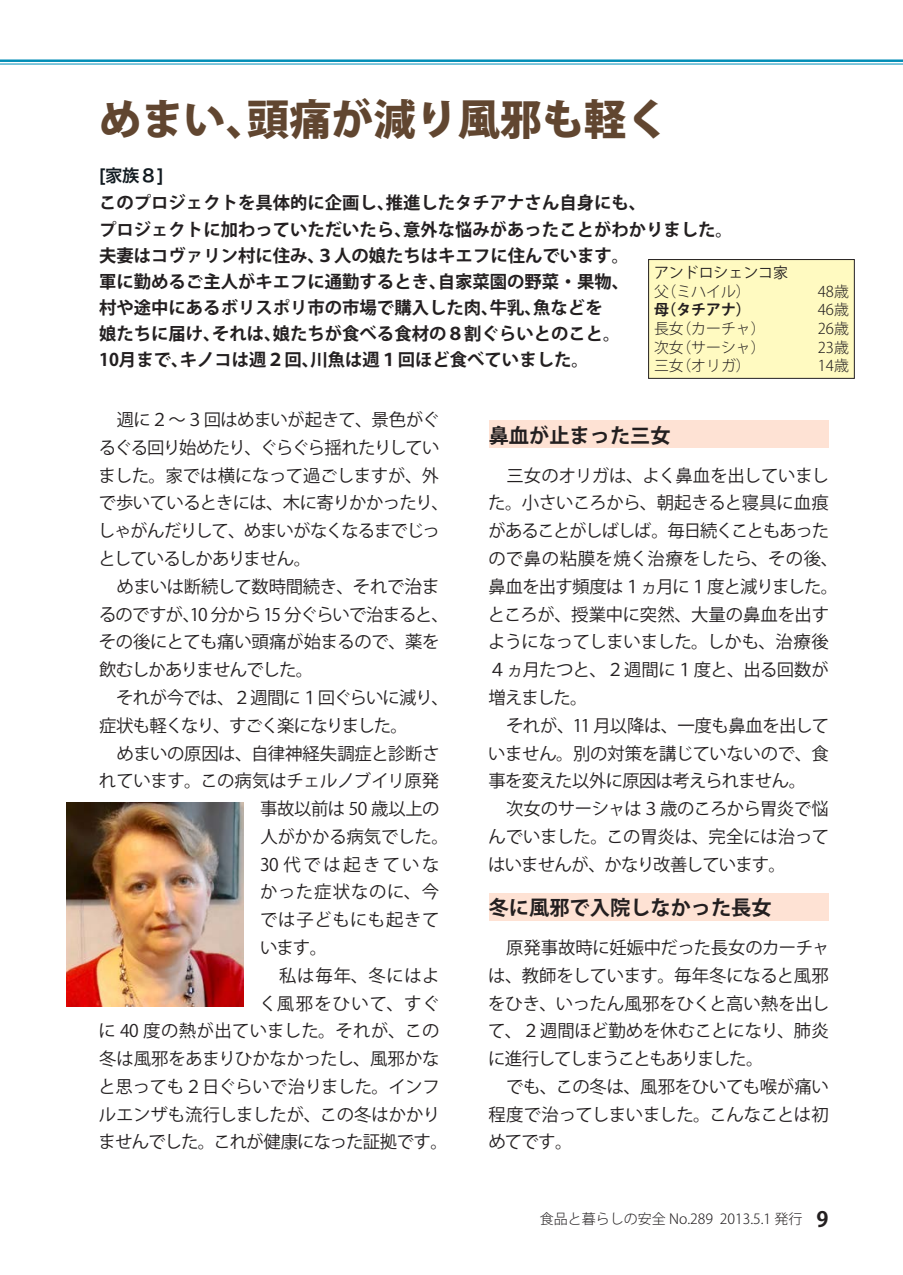
<style>
.page{position:relative;width:903px;height:1275px;background:#fff}
.page>*{position:absolute;margin:0;border:0;box-sizing:border-box;transform-origin:0 0}
.t1{font:800 42.18px "Koz Go Std";color:#614630}
.t2{font:700 20.3px "Koz Go Std";color:#231f20}
.t3{font:17.32px/27.8px "Koz Go Std";letter-spacing:-.025em;color:#231f20}
.t4{font:700 17.32px/26.1px "Koz Go Std";color:#231f20}
.t5{font:17.32px "Koz Go Std";letter-spacing:-.065em;color:#231f20}
.t6{font:17.32px "Koz Go Std";letter-spacing:-.005em;color:#231f20}
.t7{font:17.32px "Koz Go Std";letter-spacing:-.05em;color:#231f20}
.t8{font:17.32px "Koz Go Std";letter-spacing:-.055em;color:#231f20}
.t9{font:17.32px "Koz Go Std";letter-spacing:.045em;color:#231f20}
.t10{font:17.32px "Koz Go Std";letter-spacing:.015em;color:#231f20}
.t11{font:17.32px "Koz Go Std";letter-spacing:.14em;color:#231f20}
.t12{font:17.32px "Koz Go Std";letter-spacing:.04em;color:#231f20}
.t13{font:17.32px "Koz Go Std";letter-spacing:.06em;color:#231f20}
.t14{font:17.32px "Hira Kaku Pro W6";color:#121b21}
.t15{font:300 14.88px "Koz Go Std";color:#231f20}
.t16{font:14.88px "Koz Go Std";color:#231f20}
.t17{font:700 14.88px "Koz Go Std";color:#231f20}
.t18{font:300 14px "Koz Go Std";color:#231f20}
.s1{font-size:17.85px}
.s2{font-weight:700;font-size:21px}
</style>
<div class="page">
<img style="left:67px;top:803px;width:176px;height:204px">
<div style="left:489px;top:893px;width:339px;height:28px;background:#fee2d4"></div>
<div style="left:489px;top:420px;width:339px;height:27px;background:#fee2d4"></div>
<div style="left:648px;top:260px;width:206px;height:118px;background:#fffac1"></div>
<div style="left:648px;top:259px;width:207px;height:120px;border:1px solid #231f20"></div>
<hr style="left:0;top:59px;width:903px;height:3px;background:#008db6">
<hr style="left:0;top:64px;width:903px;height:1px;background:#008db6">
<h1 class="t1" style="left:99px;top:92px;width:571px">めまい、頭痛が減り風邪も軽く</h1>
<p class="t14" style="left:98px;top:160px;width:67px">[家族８]</p>
<p class="t4" style="left:99px;top:191px;width:635px">このプロジェクトを具体的に企画し、推進したタチアナさん自身にも、<br>プロジェクトに加わっていただいたら、意外な悩みがあったことがわかりました。夫妻はコヴァリン村に住み、３人の娘たちはキエフに住んでいます。<br>軍に勤めるご主人がキエフに通勤するとき、自家菜園の野菜・果物、<br>村や途中にあるボリスポリ市の市場で購入した肉、牛乳、魚などを<br>娘たちに届け、それは、娘たちが食べる食材の８割ぐらいとのこと。<br>10月まで、キノコは週２回、川魚は週１回ほど食べていました。</p>
<p class="t16" style="left:654px;top:263px;width:135px">アンドロシェンコ家</p>
<p class="t15" style="left:654px;top:282px;width:98px">父（ミハイル）</p>
<p class="t15" style="left:818px;top:282px;width:33px">48歳</p>
<p class="t17" style="left:654px;top:300px;width:98px">母（タチアナ）</p>
<p class="t15" style="left:818px;top:300px;width:33px">46歳</p>
<p class="t15" style="left:654px;top:319px;width:113px">長女（カーチャ）</p>
<p class="t15" style="left:818px;top:319px;width:33px">26歳</p>
<p class="t15" style="left:654px;top:338px;width:113px">次女（サーシャ）</p>
<p class="t15" style="left:818px;top:338px;width:33px">23歳</p>
<p class="t15" style="left:654px;top:356px;width:98px">三女（オリガ）</p>
<p class="t15" style="left:818px;top:356px;width:33px">14歳</p>
<p class="t3" style="left:99px;top:407px;width:342px">　週に２～３回はめまいが起きて、景色がぐ</p>
<p class="t5" style="left:99px;top:437px;width:342px">るぐる回り始めたり、ぐらぐら揺れたりしてい</p>
<p class="t3" style="left:99px;top:462px;width:342px">ました。家では横になって過ごしますが、外</p>
<p class="t3" style="left:99px;top:490px;width:352px">で歩いているときには、木に寄りかかったり、</p>
<p class="t5" style="left:98px;top:520px;width:343px">しゃがんだりして、めまいがなくなるまでじっ</p>
<p class="t7" style="left:98px;top:548px;width:214px">としているしかありません。</p>
<p class="t3" style="left:99px;top:573px;width:342px">　めまいは断続して数時間続き、それで<span class="s1">治ま</span></p>
<p class="t8" style="left:99px;top:603px;width:352px"><span class="s1">る</span>のですが、10 分から 15 分ぐらいで治まると、</p>
<p class="t3" style="left:99px;top:629px;width:342px">その後にとても痛い頭痛が始まるので、薬を</p>
<p class="t7" style="left:99px;top:659px;width:216px">飲むしかありませんでした。</p>
<p class="t3" style="left:99px;top:684px;width:351px">　それが今では、２週間に１回ぐらいに減り、</p>
<p class="t5" style="left:99px;top:715px;width:310px">症状も軽くなり、すごく楽になりました。</p>
<p class="t3" style="left:99px;top:740px;width:342px">　めまいの原因は、自律神経失調症と診断さ</p>
<p class="t3" style="left:99px;top:768px;width:342px">れています。この病気はチェルノブイリ原発</p>
<p class="t3" style="left:260px;top:795px;width:181px">事故以前は 50 歳以上の</p>
<p class="t3" style="left:260px;top:823px;width:190px">人がかかる病気でした。</p>
<p class="t11" style="left:260px;top:853px;width:181px">30 代では起きていな</p>
<p class="t9" style="left:260px;top:881px;width:180px">かった症状なのに、今</p>
<p class="t12" style="left:260px;top:909px;width:181px">では子どもにも起きて</p>
<p class="t3" style="left:260px;top:934px;width:69px">います。</p>
<p class="t9" style="left:260px;top:965px;width:181px">　私は毎年、冬にはよ</p>
<p class="t13" style="left:259px;top:992px;width:181px">く風邪をひいて、すぐ</p>
<p class="t10" style="left:99px;top:1020px;width:342px">に 40 度の熱が出ていました。それが、この</p>
<p class="t6" style="left:99px;top:1048px;width:342px">冬は風邪をあまりひかなかったし、風邪かな</p>
<p class="t3" style="left:98px;top:1073px;width:343px">と思っても２日ぐらいで治りました。インフ</p>
<p class="t6" style="left:99px;top:1103px;width:343px">ルエンザも流行しましたが、この冬はかかり</p>
<p class="t3" style="left:99px;top:1129px;width:351px">ませんでした。これが健康になった証拠です。</p>
<p class="t2" style="left:489px;top:422px;width:183px">鼻血が止まった三女</p>
<p class="t3" style="left:488px;top:462px;width:352px;text-indent:19px">三女のオリガは、よく鼻血を出していました。小さいころから、朝起きると寝具に血痕があることがしばしば。毎日続くこともあったので鼻の粘膜を焼く治療をしたら、その後、鼻血を出す頻度は１ヵ月に１度と減りました。ところが、授業中に突然、大量の鼻血を出すようになってしまいました。しかも、治療後<br>４ヵ月たつと、２週間に１度と、出る回数が増えました。<br>　それが、11 月以降は、一度も鼻血を出していません。別の対策を講じていないので、食事を変えた以外に原因は考えられません。<br>　次女のサーシャは３歳のころから胃炎で悩んでいました。この胃炎は、完全には治ってはいませんが、かなり改善しています。</p>
<p class="t2" style="left:489px;top:894px;width:285px">冬に風邪で入院しなかった長女</p>
<p class="t3" style="left:488px;top:934px;width:343px">　原発事故時に妊娠中だった長女のカーチャは、教師をしています。毎年冬になると風邪をひき、いったん風邪をひくと高い熱を出して、２週間ほど勤めを休むことになり、肺炎に進行してしまうこともありました。<br>　でも、この冬は、風邪をひいても喉が痛い程度で治ってしまいました。こんなことは初めてです。</p>
<p class="t18" style="left:540px;top:1210px;width:290px">食品と暮らしの安全 No.289 2013.5.1 発行　<span class="s2">9</span></p>
</div>
